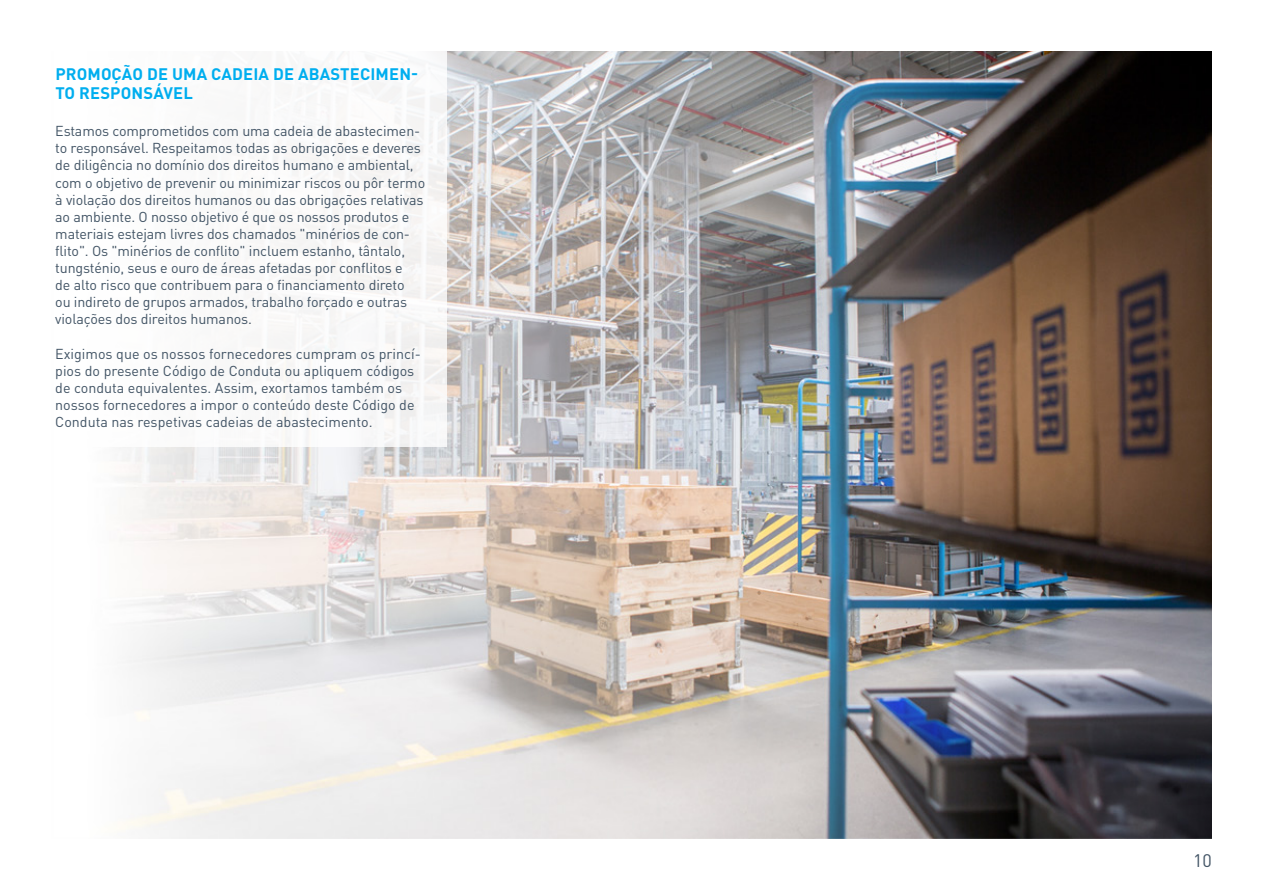
<style>
.page{position:relative;width:1263px;height:893px;background:#fff}
.page>*{position:absolute;margin:0;border:0;box-sizing:border-box;transform-origin:0 0}
.t1{font:18px "DIN Pro";color:#425465}
.Zwischenüberschrift{font:700 16.5px/19.8px "DIN Pro";letter-spacing:.01em;color:#00aeef}
.Fließtext{font:14.25px/17.1px "DIN Pro";letter-spacing:-.01em;color:#425465}
</style>
<div class="page">
<img style="left:118px;top:51px;width:1094px;height:787px">
<div style="left:51px;top:51px;width:395px;height:395px;background:#fff"></div>
<p class="Zwischenüberschrift" style="left:55px;top:62px;width:364px">PROMOÇÃO DE UMA CADEIA DE ABASTECIMEN-<br>TO RESPONSÁVEL</p>
<p class="Fließtext" style="left:55px;top:121px;width:371px">Estamos comprometidos com uma cadeia de abastecimen&shy;to responsável. Respeitamos todas as obrigações e deveres de diligência no domínio dos direitos humano e ambiental, com o objetivo de prevenir ou minimizar riscos ou pôr termo à violação dos direitos humanos ou das obrigações relativas ao ambiente. O nosso objetivo é que os nossos produtos e materiais estejam livres dos chamados "minérios de con&shy;flito". Os "minérios de conflito" incluem estanho, tântalo, tungsténio, seus e ouro de áreas afetadas por conflitos e<br>de alto risco que contribuem para o financiamento direto<br>ou indireto de grupos armados, trabalho forçado e outras violações dos direitos humanos.</p>
<p class="Fließtext" style="left:55px;top:343px;width:367px">Exigimos que os nossos fornecedores cumpram os princí&shy;pios do presente Código de Conduta ou apliquem códigos de conduta equivalentes. Assim, exortamos também os nossos fornecedores a impor o conteúdo deste Código de Conduta nas respetivas cadeias de abastecimento.</p>
<p class="t1" style="left:1193px;top:847px;width:20px">10</p>
</div>
